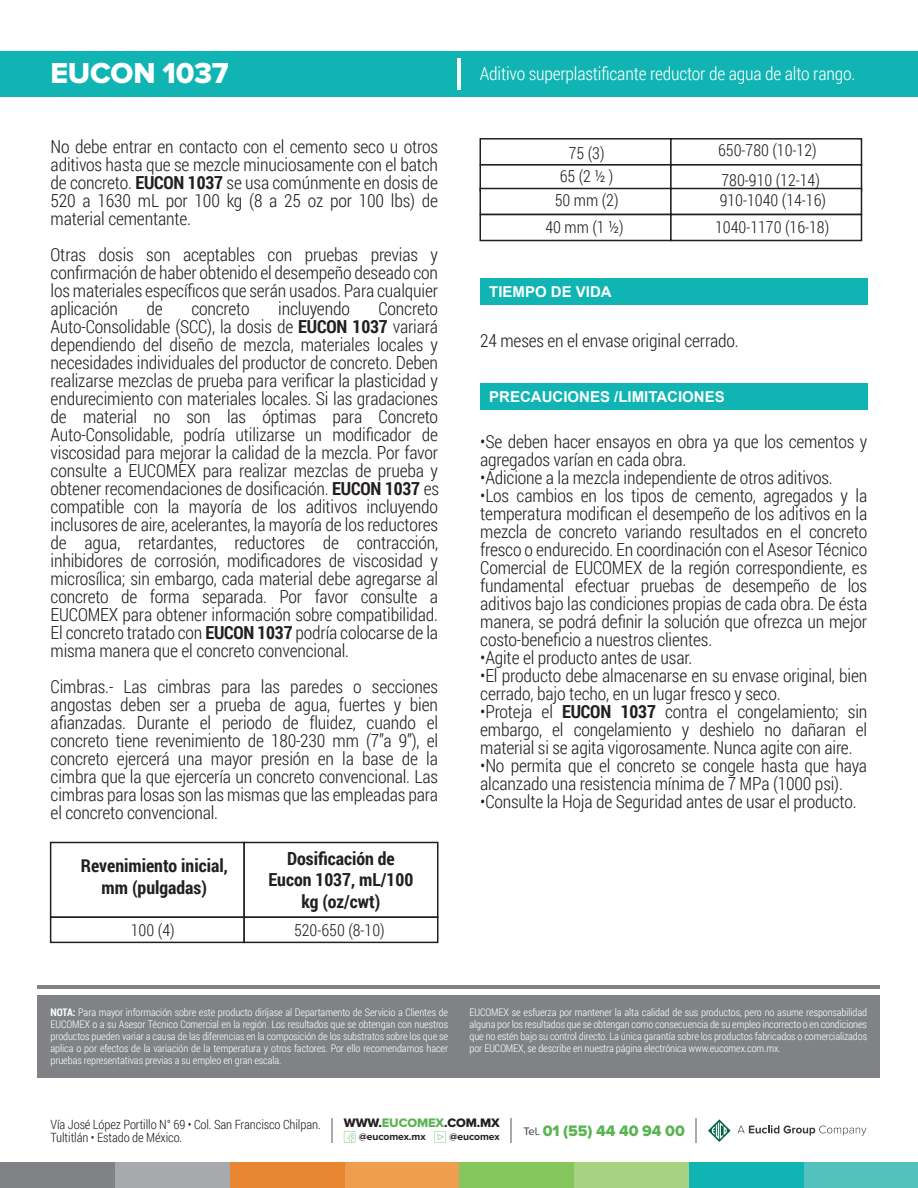
<style>
.page{position:relative;width:918px;height:1188px;background:#fff}
.page>*{position:absolute;margin:0;border:0;box-sizing:border-box;transform-origin:0 0}
.t1{font:30px "Proxima Nova A Extrabld";letter-spacing:-.01em;color:#fff}
.t2{font:300 18px/18px "Roboto Condensed";letter-spacing:-.01em;color:#231f20;text-align:justify}
.t3{font:700 18px/21.6px "Roboto Condensed";color:#231f20;text-align:center}
.t4{font:300 18px "Roboto Condensed";letter-spacing:-.01em;color:#fff}
.t5{font:300 16.5px/23.7px "Roboto Condensed";color:#231f20}
.t6{font:15.75px "Proxima Nova A Extrabld";letter-spacing:-.01em;color:#5ab453}
.t7{font:700 15px "Arial";color:#fff}
.t8{font:300 12.75px/12.8px "Roboto Condensed";letter-spacing:-.01em;color:#231f20}
.t9{font:12.75px "Proxima Nova A Extrabld";letter-spacing:-.01em;color:#231f20}
.t10{font:300 10.5px/12px "Roboto Condensed";letter-spacing:-.01em;color:#fff;text-align:justify}
.t11{font:700 10.35px "Proxima Nova A";letter-spacing:-.01em;color:#231f20}
.s1{font-weight:700}
.s2{color:#5ab453}
.s3{font-family:"Proxima Nova A";font-size:11.25px;color:#333739}
</style>
<div class="page">
<div style="left:38px;top:995px;width:842px;height:82px;background:#808285"></div>
<hr style="left:38px;top:985px;width:842px;height:3px;background:#808285">
<div style="left:0;top:51px;width:918px;height:45px;background:#10b5b3"></div>
<div style="left:480px;top:278px;width:387px;height:27px;background:#10b5b3"></div>
<div style="left:480px;top:383px;width:387px;height:27px;background:#10b5b3"></div>
<div style="left:804px;top:1162px;width:114px;height:26px;background:#52c2bf"></div>
<div style="left:689px;top:1162px;width:115px;height:26px;background:#10b5b3"></div>
<div style="left:574px;top:1162px;width:115px;height:26px;background:#a6d281"></div>
<div style="left:459px;top:1162px;width:115px;height:26px;background:#85c65d"></div>
<div style="left:345px;top:1162px;width:114px;height:26px;background:#ee9e4e"></div>
<div style="left:230px;top:1162px;width:115px;height:26px;background:#e88530"></div>
<div style="left:115px;top:1162px;width:115px;height:26px;background:#a8a9ad"></div>
<div style="left:0;top:1162px;width:115px;height:26px;background:#808285"></div>
<hr style="left:457px;top:58px;width:4px;height:31px;background:#fff">
<svg style="left:708px;top:1119px;width:23px;height:23px"></svg>
<svg style="left:738px;top:1125px;width:129px;height:11px"></svg>
<svg style="left:435px;top:1131px;width:11px;height:12px"></svg>
<svg style="left:344px;top:1131px;width:11px;height:12px"></svg>
<svg style="left:696px;top:1118px;width:1px;height:25px"></svg>
<svg style="left:511px;top:1118px;width:1px;height:25px"></svg>
<hr style="left:331px;top:1118px;width:2px;height:25px;background:#a8a9ad">
<div style="left:50px;top:842px;width:195px;height:76px;background:#fff;border:2px solid #231f20"></div>
<div style="left:243px;top:842px;width:195px;height:76px;background:#fff;border:2px solid #231f20"></div>
<div style="left:50px;top:917px;width:195px;height:26px;background:#fff;border:2px solid #231f20"></div>
<div style="left:243px;top:917px;width:195px;height:26px;background:#fff;border:2px solid #231f20"></div>
<div style="left:480px;top:138px;width:192px;height:27px;background:#fff;border:2px solid #231f20"></div>
<div style="left:670px;top:138px;width:192px;height:27px;background:#fff;border:2px solid #231f20"></div>
<div style="left:480px;top:164px;width:192px;height:28px;background:#fff;border:2px solid #231f20"></div>
<div style="left:670px;top:164px;width:192px;height:28px;background:#fff;border:2px solid #231f20"></div>
<div style="left:480px;top:188px;width:192px;height:27px;background:#fff;border:2px solid #231f20"></div>
<div style="left:670px;top:188px;width:192px;height:27px;background:#fff;border:2px solid #231f20"></div>
<div style="left:480px;top:214px;width:192px;height:27px;background:#fff;border:2px solid #231f20"></div>
<div style="left:670px;top:214px;width:192px;height:27px;background:#fff;border:2px solid #231f20"></div>
<h1 class="t1" style="left:51px;top:56px;width:180px">EUCON 1037</h1>
<p class="t4" style="left:480px;top:62px;width:377px">Aditivo superplastificante reductor de agua de alto rango.</p>
<p class="t2" style="left:51px;top:137px;width:389px">No debe entrar en contacto con el cemento seco u otros aditivos hasta que se mezcle minuciosamente con el batch de concreto. <span class="s1">EUCON 1037</span> se usa comúnmente en dosis de 520 a 1630 mL por 100 kg (8 a 25 oz por 100 lbs) de material cementante.</p>
<p class="t2" style="left:51px;top:245px;width:389px">Otras dosis son aceptables con pruebas previas y confirmación de haber obtenido el desempeño deseado con los materiales específicos que serán usados. Para cualquier aplicación</p>
<p class="t2" style="left:147px;top:299px;width:18px">de</p>
<p class="t2" style="left:191px;top:299px;width:60px">concreto</p>
<p class="t2" style="left:278px;top:299px;width:73px">incluyendo</p>
<p class="t2" style="left:51px;top:299px;width:390px;text-indent:328px">Concreto Auto-Consolidable (SCC), la dosis de <span class="s1">EUCON 1037</span> variará dependiendo del diseño de mezcla, materiales locales y necesidades individuales del productor de concreto. Deben realizarse mezclas de prueba para verificar la plasticidad y endurecimiento con materiales locales. Si las gradaciones de material no son las óptimas para Concreto Auto-Consolidable, podría utilizarse un modificador de viscosidad para mejorar la calidad de la mezcla. Por favor consulte a EUCOMEX para realizar mezclas de prueba y obtener recomendaciones de dosificación. <span class="s1">EUCON 1037</span> es compatible con la mayoría de los aditivos incluyendo inclusores de aire, acelerantes, la mayoría de los reductores de agua, retardantes, reductores de contracción, inhibidores de corrosión, modificadores de viscosidad y microsílica; sin embargo, cada material debe agregarse al concreto de forma separada. Por favor consulte a EUCOMEX para obtener información sobre compatibilidad.<br>El concreto tratado con <span class="s1">EUCON 1037</span> podría colocarse de la misma manera que el concreto convencional.</p>
<p class="t2" style="left:51px;top:677px;width:389px">Cimbras.- Las cimbras para las paredes o secciones angostas deben ser a prueba de agua, fuertes y bien afianzadas. Durante el periodo de fluidez, cuando el concreto tiene revenimiento de 180-230 mm (7”a 9”), el concreto ejercerá una mayor presión en la base de la cimbra que la que ejercería un concreto convencional. Las cimbras para losas son las mismas que las empleadas para el concreto convencional.</p>
<p class="t3" style="left:81px;top:854px;width:148px">Revenimiento inicial, mm (pulgadas)</p>
<p class="t3" style="left:269px;top:847px;width:146px">Dosificación de<br>Eucon 1037, mL/100 kg (oz/cwt)</p>
<p class="t5" style="left:131px;top:918px;width:45px">100 (4)</p>
<p class="t5" style="left:294px;top:917px;width:92px">520-650 (8-10)</p>
<p class="t5" style="left:555px;top:140px;width:65px;text-align:center">75 (3)<br>65 (2 ½ )<br>50 mm (2)</p>
<p class="t5" style="left:545px;top:215px;width:80px">40 mm (1 ½)</p>
<p class="t5" style="left:718px;top:134px;width:103px;line-height:30.6px">650-780 (10-12)<br>780-910 (12-14)</p>
<p class="t5" style="left:715px;top:186px;width:116px;line-height:27.3px">910-1040 (14-16)<br>1040-1170 (16-18)</p>
<p class="t7" style="left:489px;top:281px;width:124px">TIEMPO DE VIDA</p>
<p class="t2" style="left:480px;top:331px;width:260px">24 meses en el envase original cerrado.</p>
<p class="t7" style="left:489px;top:386px;width:237px">PRECAUCIONES /LIMITACIONES</p>
<p class="t2" style="left:480px;top:432px;width:388px">•Se deben hacer ensayos en obra ya que los cementos y agregados varían en cada obra.</p>
<p class="t2" style="left:480px;top:468px;width:354px">•Adicione a la mezcla independiente de otros aditivos.</p>
<p class="t2" style="left:480px;top:486px;width:389px">•Los cambios en los tipos de cemento, agregados y la temperatura modifican el desempeño de los aditivos en la mezcla de concreto variando resultados en el concreto fresco o endurecido. En coordinación con el Asesor Técnico Comercial de EUCOMEX de la región correspondiente, es fundamental efectuar pruebas de desempeño de los aditivos bajo las condiciones propias de cada obra. De ésta manera, se podrá definir la solución que ofrezca un mejor costo-beneficio a nuestros clientes.</p>
<p class="t2" style="left:480px;top:648px;width:214px">•Agite el producto antes de usar.</p>
<p class="t2" style="left:480px;top:666px;width:389px">•El producto debe almacenarse en su envase original, bien cerrado, bajo techo, en un lugar fresco y seco.</p>
<p class="t2" style="left:480px;top:702px;width:389px">•Proteja el <span class="s1">EUCON 1037</span> contra el congelamiento; sin embargo, el congelamiento y deshielo no dañaran el material si se agita vigorosamente. Nunca agite con aire.</p>
<p class="t2" style="left:480px;top:756px;width:388px">•No permita que el concreto se congele hasta que haya alcanzado una resistencia mínima de 7 MPa (1000 psi).</p>
<p class="t2" style="left:480px;top:792px;width:378px">•Consulte la Hoja de Seguridad antes de usar el producto.</p>
<p class="t10" style="left:51px;top:1006px;width:399px"><span class="s1">NOTA:</span> Para mayor información sobre este producto diríjase al Departamento de Servicio a Clientes de EUCOMEX o a su Asesor Técnico Comercial en la región. Los resultados que se obtengan con nuestros productos pueden variar a causa de las diferencias en la composición de los substratos sobre los que se aplica o por efectos de la variación de la temperatura y otros factores. Por ello recomendamos hacer pruebas representativas previas a su empleo en gran escala.</p>
<p class="t10" style="left:470px;top:1006px;width:399px">EUCOMEX se esfuerza por mantener la alta calidad de sus productos, pero no asume responsabilidad alguna por los resultados que se obtengan como consecuencia de su empleo incorrecto o en condiciones que no estén bajo su control directo. La única garantía sobre los productos fabricados o comercializados por EUCOMEX, se describe en nuestra página electrónica www.eucomex.com.mx.</p>
<p class="t9" style="left:344px;top:1115px;width:157px">WWW.<span class="s2">EUCOMEX</span>.COM.MX</p>
<p class="t11" style="left:359px;top:1131px;width:68px">@eucomex.mx</p>
<p class="t11" style="left:449px;top:1131px;width:52px">@eucomex</p>
<p class="t8" style="left:51px;top:1118px;width:272px">Vía José López Portillo N° 69 • Col. San Francisco Chilpan.<br>Tultitlán • Estado de México.</p>
<p class="t6" style="left:523px;top:1122px;width:163px"><span class="s3">Tel.</span> 01 (55) 44 40 94 00</p>
</div>
